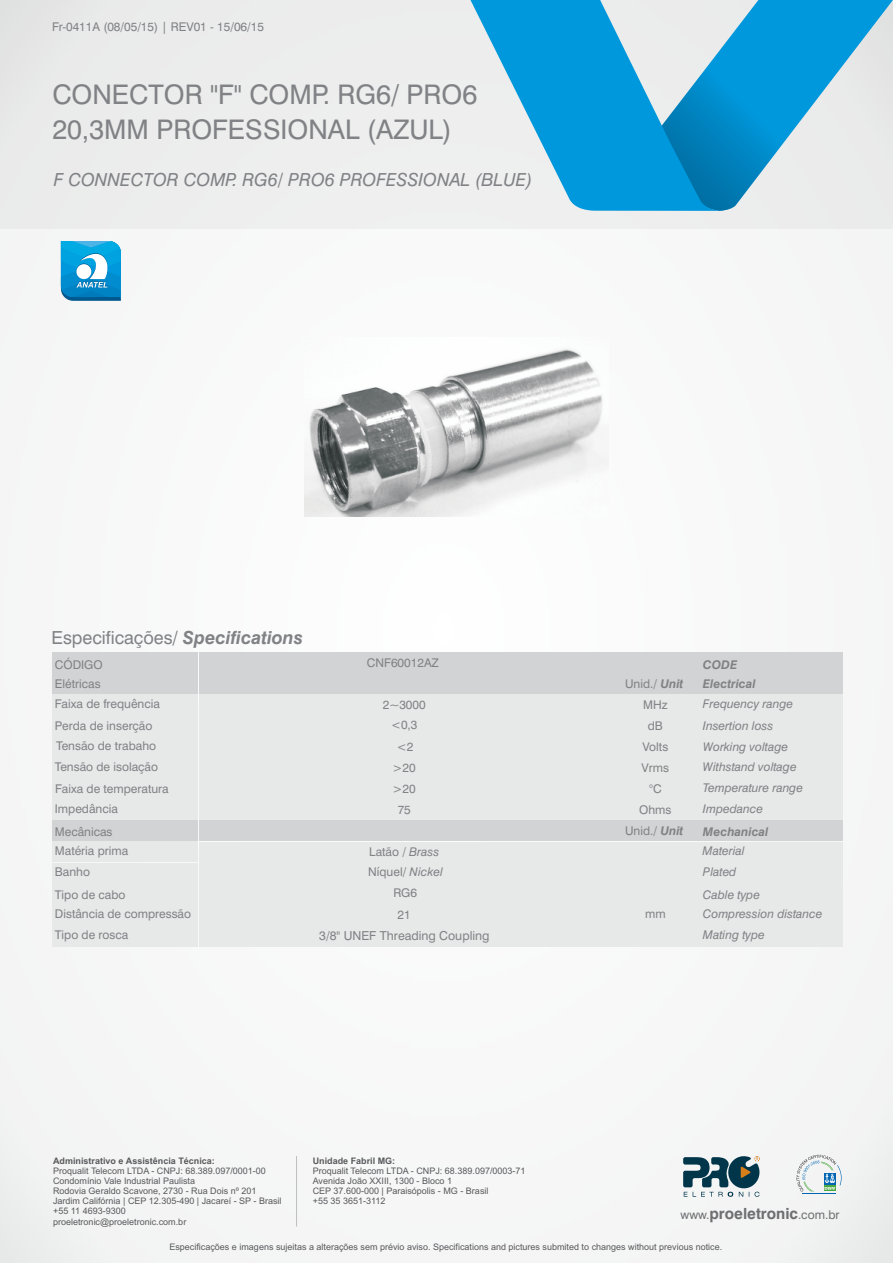
<style>
.page{position:relative;width:893px;height:1263px;background:#f7f7f7}
.page>*{position:absolute;margin:0;border:0;box-sizing:border-box;transform-origin:0 0}
.t1{font:27px/35.1px "Swiss 721 BT";color:#808285}
.t2{font:italic 18px "Swiss 721 BT";color:#808285}
.t3{font:18px "Swiss 721 BT";color:#808285}
.t4{font:700 15.45px "Swiss 721 BT";color:#6d6f71}
.t5{font:12.3px "Swiss 721 BT";color:#808285}
.t6{font:12px/19.8px "Swiss 721 BT";color:#808285}
.t7{font:italic 12px/21px "Swiss 721 BT";color:#808285}
.t8{font:italic 700 12px/20px "Swiss 721 BT";color:#808285}
.t9{font:9px/10.1px "Arial";color:#58595b}
.t10{font:700 9px "Arial";color:#58595b}
.s1{font-weight:700;font-style:italic}
.s2{font-style:italic}
.s3{font-weight:400;font-size:12.15px}
</style>
<div class="page">
<div style="left:0;top:0;width:893px;height:228px;background:#eceded"></div>
<hr style="left:296px;top:1156px;width:1px;height:70px;background:#bcbec0">
<svg style="left:683px;top:1156px;width:77px;height:41px"></svg>
<hr style="left:802px;top:1194px;width:34px;height:1px;background:#0066b3">
<svg style="left:796px;top:1155px;width:46px;height:36px"></svg>
<div style="left:53px;top:653px;width:145px;height:20px;background:#d1d3d4"></div>
<div style="left:199px;top:653px;width:410px;height:20px;background:#d1d3d4"></div>
<div style="left:610px;top:653px;width:90px;height:20px;background:#d1d3d4"></div>
<div style="left:53px;top:674px;width:145px;height:20px;background:#d1d3d4"></div>
<div style="left:53px;top:821px;width:145px;height:20px;background:#d1d3d4"></div>
<div style="left:199px;top:674px;width:410px;height:20px;background:#d1d3d4"></div>
<div style="left:199px;top:821px;width:410px;height:20px;background:#d1d3d4"></div>
<div style="left:610px;top:674px;width:90px;height:20px;background:#d1d3d4"></div>
<div style="left:610px;top:821px;width:90px;height:20px;background:#d1d3d4"></div>
<div style="left:53px;top:695px;width:145px;height:20px;background:#e7e8e8"></div>
<div style="left:53px;top:842px;width:145px;height:20px;background:#e7e8e8"></div>
<div style="left:53px;top:863px;width:145px;height:20px;background:#e7e8e8"></div>
<div style="left:199px;top:695px;width:410px;height:20px;background:#e7e8e8"></div>
<div style="left:199px;top:842px;width:410px;height:20px;background:#e7e8e8"></div>
<div style="left:199px;top:863px;width:410px;height:20px;background:#e7e8e8"></div>
<div style="left:610px;top:695px;width:90px;height:20px;background:#e7e8e8"></div>
<div style="left:610px;top:842px;width:90px;height:20px;background:#e7e8e8"></div>
<div style="left:610px;top:863px;width:90px;height:20px;background:#e7e8e8"></div>
<div style="left:53px;top:716px;width:145px;height:20px;background:#e7e8e8"></div>
<div style="left:53px;top:884px;width:145px;height:20px;background:#e7e8e8"></div>
<div style="left:199px;top:716px;width:410px;height:20px;background:#e7e8e8"></div>
<div style="left:199px;top:884px;width:410px;height:20px;background:#e7e8e8"></div>
<div style="left:610px;top:716px;width:90px;height:20px;background:#e7e8e8"></div>
<div style="left:610px;top:884px;width:90px;height:20px;background:#e7e8e8"></div>
<div style="left:53px;top:737px;width:145px;height:20px;background:#e7e8e8"></div>
<div style="left:53px;top:905px;width:145px;height:20px;background:#e7e8e8"></div>
<div style="left:53px;top:926px;width:145px;height:20px;background:#e7e8e8"></div>
<div style="left:53px;top:758px;width:145px;height:20px;background:#e7e8e8"></div>
<div style="left:53px;top:779px;width:145px;height:20px;background:#e7e8e8"></div>
<div style="left:53px;top:800px;width:145px;height:20px;background:#e7e8e8"></div>
<div style="left:199px;top:737px;width:410px;height:20px;background:#e7e8e8"></div>
<div style="left:199px;top:905px;width:410px;height:20px;background:#e7e8e8"></div>
<div style="left:199px;top:926px;width:410px;height:20px;background:#e7e8e8"></div>
<div style="left:199px;top:758px;width:410px;height:20px;background:#e7e8e8"></div>
<div style="left:199px;top:779px;width:410px;height:20px;background:#e7e8e8"></div>
<div style="left:199px;top:800px;width:410px;height:20px;background:#e7e8e8"></div>
<div style="left:610px;top:737px;width:90px;height:20px;background:#e7e8e8"></div>
<div style="left:610px;top:905px;width:90px;height:20px;background:#e7e8e8"></div>
<div style="left:610px;top:926px;width:90px;height:20px;background:#e7e8e8"></div>
<div style="left:610px;top:758px;width:90px;height:20px;background:#e7e8e8"></div>
<div style="left:610px;top:779px;width:90px;height:20px;background:#e7e8e8"></div>
<div style="left:610px;top:800px;width:90px;height:20px;background:#e7e8e8"></div>
<div style="left:701px;top:653px;width:142px;height:20px;background:#d1d3d4"></div>
<div style="left:701px;top:674px;width:142px;height:20px;background:#d1d3d4"></div>
<div style="left:701px;top:821px;width:142px;height:20px;background:#d1d3d4"></div>
<div style="left:701px;top:695px;width:142px;height:20px;background:#e7e8e8"></div>
<div style="left:701px;top:842px;width:142px;height:20px;background:#e7e8e8"></div>
<div style="left:701px;top:863px;width:142px;height:20px;background:#e7e8e8"></div>
<div style="left:701px;top:716px;width:142px;height:20px;background:#e7e8e8"></div>
<div style="left:701px;top:884px;width:142px;height:20px;background:#e7e8e8"></div>
<div style="left:701px;top:737px;width:142px;height:20px;background:#e7e8e8"></div>
<div style="left:701px;top:905px;width:142px;height:20px;background:#e7e8e8"></div>
<div style="left:701px;top:926px;width:142px;height:20px;background:#e7e8e8"></div>
<div style="left:701px;top:758px;width:142px;height:20px;background:#e7e8e8"></div>
<div style="left:701px;top:779px;width:142px;height:20px;background:#e7e8e8"></div>
<div style="left:701px;top:800px;width:142px;height:20px;background:#e7e8e8"></div>
<svg style="left:720px;top:0;width:173px;height:211px"></svg>
<svg style="left:470px;top:0;width:250px;height:211px;fill:#0098dc"></svg>
<img style="left:304px;top:349px;width:298px;height:167px">
<svg style="left:61px;top:241px;width:60px;height:60px;background:#30a4d7"></svg>
<h3 class="t6" style="left:52px;top:18px;width:213px">Fr-0411A (08/05/15) | REV01 - 15/06/15</h3>
<h1 class="t1" style="left:52px;top:79px;width:426px">CONECTOR "F" COMP. RG6/ PRO6<br>20,3MM PROFESSIONAL (AZUL)</h1>
<h2 class="t2" style="left:54px;top:173px;width:480px">F CONNECTOR COMP. RG6/ PRO6 PROFESSIONAL (BLUE)</h2>
<h2 class="t3" style="left:52px;top:630px;width:253px">Especificações/ <span class="s1">Specifications</span></h2>
<h3 class="t6" style="left:55px;top:655px;width:49px">CÓDIGO</h3>
<h3 class="t6" style="left:367px;top:654px;width:73px">CNF60012AZ</h3>
<h3 class="t6" style="left:55px;top:675px;width:47px">Elétricas</h3>
<h3 class="t6" style="left:625px;top:675px;width:60px">Unid./ <span class="s1">Unit</span></h3>
<h3 class="t8" style="left:703px;top:655px;width:54px">CODE<br>Electrical</h3>
<h3 class="t6" style="left:55px;top:695px;width:106px">Faixa de frequência</h3>
<h3 class="t6" style="left:383px;top:696px;width:44px">2~3000</h3>
<h3 class="t6" style="left:643px;top:696px;width:26px">MHz</h3>
<h3 class="t7" style="left:703px;top:694px;width:92px">Frequency range</h3>
<h3 class="t6" style="left:55px;top:717px;width:99px">Perda de inserção</h3>
<h3 class="t6" style="left:391px;top:716px;width:28px">&lt;0,3</h3>
<h3 class="t6" style="left:648px;top:717px;width:17px">dB</h3>
<h3 class="t7" style="left:703px;top:717px;width:72px">Insertion loss</h3>
<h3 class="t6" style="left:56px;top:737px;width:101px">Tensão de trabaho</h3>
<h3 class="t6" style="left:55px;top:780px;width:115px">Faixa de temperatura</h3>
<h3 class="t6" style="left:55px;top:758px;width:105px">Tensão de isolação</h3>
<h3 class="t6" style="left:55px;top:800px;width:65px">Impedância</h3>
<h3 class="t6" style="left:397px;top:738px;width:18px">&lt;2</h3>
<h3 class="t6" style="left:393px;top:759px;width:25px">&gt;20</h3>
<h3 class="t6" style="left:398px;top:801px;width:15px">75</h3>
<h3 class="t6" style="left:393px;top:780px;width:25px">&gt;20</h3>
<h3 class="t6" style="left:642px;top:738px;width:27px">Volts</h3>
<h3 class="t7" style="left:703px;top:738px;width:86px">Working voltage</h3>
<h3 class="t6" style="left:642px;top:758px;width:29px;line-height:21.1px;text-align:center">Vrms °C</h3>
<h3 class="t7" style="left:703px;top:757px;width:102px">Withstand voltage<br>Temperature range<br>Impedance</h3>
<h3 class="t6" style="left:639px;top:801px;width:34px">Ohms</h3>
<h3 class="t6" style="left:55px;top:822px;width:59px">Mecânicas</h3>
<h3 class="t6" style="left:625px;top:822px;width:60px">Unid./ <span class="s1">Unit</span></h3>
<h3 class="t8" style="left:703px;top:822px;width:67px">Mechanical</h3>
<h3 class="t6" style="left:55px;top:841px;width:75px;line-height:21px">Matéria prima<br>Banho</h3>
<h3 class="t6" style="left:369px;top:843px;width:72px">Latão / <span class="s2">Brass</span></h3>
<h3 class="t6" style="left:368px;top:863px;width:76px">Níquel/ <span class="s2">Nickel</span></h3>
<h3 class="t7" style="left:703px;top:842px;width:44px">Material<br>Plated</h3>
<h3 class="t6" style="left:55px;top:885px;width:138px">Tipo de cabo<br>Distância de compressão</h3>
<h3 class="t6" style="left:55px;top:926px;width:75px">Tipo de rosca</h3>
<h3 class="t6" style="left:393px;top:884px;width:25px">RG6</h3>
<h3 class="t6" style="left:398px;top:906px;width:15px">21</h3>
<h3 class="t5" style="left:319px;top:930px;width:172px">3/8" UNEF Threading Coupling</h3>
<h3 class="t6" style="left:645px;top:905px;width:22px">mm</h3>
<h3 class="t7" style="left:703px;top:885px;width:121px;line-height:19.8px">Cable type<br>Compression distance</h3>
<h3 class="t7" style="left:703px;top:926px;width:63px">Mating type</h3>
<p class="t10" style="left:53px;top:1157px;width:163px">Administrativo e Assistência Técnica:</p>
<p class="t9" style="left:53px;top:1167px;width:230px">Proqualit Telecom LTDA - CNPJ: 68.389.097/0001-00<br>Condomínio Vale Industrial Paulista<br>Rodovia Geraldo Scavone, 2730 - Rua Dois nº 201<br>Jardim Califórnia | CEP 12.305-490 | Jacareí - SP - Brasil +55 11 4693-9300<br>proeletronic@proeletronic.com.br</p>
<p class="t10" style="left:313px;top:1158px;width:84px">Unidade Fabril MG:</p>
<p class="t9" style="left:313px;top:1167px;width:214px">Proqualit Telecom LTDA - CNPJ: 68.389.097/0003-71<br>Avenida João XXIII, 1300 - Bloco 1<br>CEP 37.600-000 | Paraisópolis - MG - Brasil<br>+55 35 3651-3112</p>
<h3 class="t4" style="left:681px;top:1207px;width:160px"><span class="s3">www.</span>proeletronic<span class="s3">.com.br</span></h3>
<p class="t9" style="left:169px;top:1242px;width:554px">Especificações e imagens sujeitas a alterações sem prévio aviso. Specifications and pictures submited to changes without previous notice.</p>
</div>
